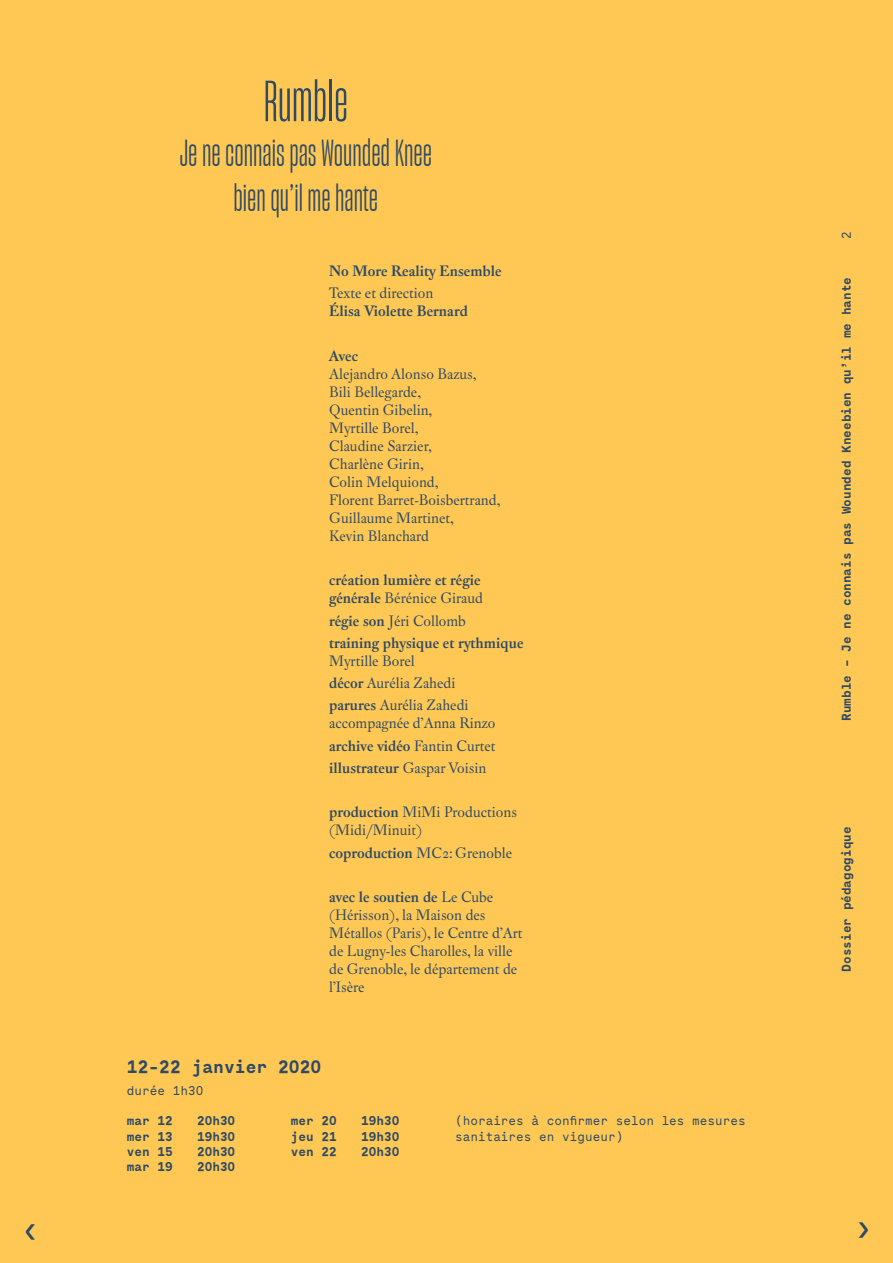
<style>
.page{position:relative;width:893px;height:1263px;background:#ffc855}
.page>*{position:absolute;margin:0;border:0;box-sizing:border-box;transform-origin:0 0}
.t1{font:57px "Sharp Grotesk Book 10";color:#2e4a66}
.t2{font:37.5px/45px "Sharp Grotesk Book 10";color:#2e4a66;text-align:center}
.t3{font:36px "La Technique";color:#2e4a66}
.t4{font:700 18px "La Technique";color:#2e4a66}
.t5{font:15px/18px "Fleischman BT Pro";color:#2e4a66}
.t6{font:700 15px/18px "Fleischman BT Pro";color:#2e4a66}
.t7{font:700 12.75px "La Technique";color:#2e4a66}
.t8{font:12.75px/15.3px "La Technique";color:#2e4a66}
.s1{font-weight:400}
.s2{font-weight:700}
</style>
<div class="page">
<h1 class="t1" style="left:263px;top:66px;width:86px">Rumble</h1>
<h2 class="t2" style="left:179px;top:130px;width:254px">Je ne connais pas Wounded Knee bien qu’il me hante</h2>
<p class="t6" style="left:329px;top:262px;width:174px">No More Reality Ensemble</p>
<p class="t5" style="left:329px;top:284px;width:106px">Texte et direction</p>
<p class="t6" style="left:329px;top:303px;width:140px">Élisa Violette Bernard</p>
<p class="t6" style="left:329px;top:347px;width:30px">Avec</p>
<p class="t5" style="left:329px;top:365px;width:173px">Alejandro Alonso Bazus,<br>Bili Bellegarde,<br>Quentin Gibelin,<br>Myrtille Borel,<br>Claudine Sarzier,<br>Charlène Girin,<br>Colin Melquiond,<br>Florent Barret-Boisbertrand,<br>Guillaume Martinet,<br>Kevin Blanchard</p>
<p class="t6" style="left:329px;top:572px;width:155px">création lumière et régie générale <span class="s1">Bérénice Giraud</span></p>
<p class="t6" style="left:329px;top:610px;width:196px;line-height:22.2px">régie son <span class="s1">Jéri Collomb<br></span>training physique et rythmique</p>
<p class="t5" style="left:329px;top:650px;width:141px;line-height:22.2px">Myrtille Borel<br><span class="s2">décor</span> Aurélia Zahedi <span class="s2">parures</span> Aurélia Zahedi</p>
<p class="t5" style="left:329px;top:712px;width:168px;line-height:22.2px;text-align:justify">accompagnée d’Anna Rinzo <span class="s2">archive vidéo</span> Fantin Curtet <span class="s2">illustrateur</span> Gaspar Voisin</p>
<p class="t5" style="left:329px;top:803px;width:189px"><span class="s2">production</span> MiMi Productions (Midi/Minuit)</p>
<p class="t6" style="left:329px;top:844px;width:184px">coproduction <span class="s1">MC2: Grenoble</span></p>
<p class="t5" style="left:329px;top:888px;width:195px"><span class="s2">avec le soutien de</span> Le Cube (Hérisson), la Maison des<br>Métallos (Paris), le Centre d’Art de Lugny-les Charolles, la ville de Grenoble, le département de l’Isère</p>
<p class="t4" style="left:127px;top:1055px;width:196px">12-22 janvier 2020</p>
<p class="t8" style="left:127px;top:1083px;width:78px">durée 1h30</p>
<p class="t7" style="left:127px;top:1113px;width:47px">mar 12</p>
<p class="t7" style="left:197px;top:1113px;width:40px">20h30</p>
<p class="t7" style="left:127px;top:1128px;width:47px">mer 13</p>
<p class="t7" style="left:197px;top:1128px;width:40px">19h30</p>
<p class="t7" style="left:127px;top:1143px;width:47px">ven 15</p>
<p class="t7" style="left:197px;top:1143px;width:40px">20h30</p>
<p class="t7" style="left:127px;top:1159px;width:47px">mar 19</p>
<p class="t7" style="left:197px;top:1159px;width:40px">20h30</p>
<p class="t7" style="left:291px;top:1113px;width:47px">mer 20</p>
<p class="t7" style="left:361px;top:1113px;width:40px">19h30</p>
<p class="t7" style="left:291px;top:1128px;width:47px">jeu 21</p>
<p class="t7" style="left:361px;top:1128px;width:40px">19h30</p>
<p class="t7" style="left:291px;top:1143px;width:47px">ven 22</p>
<p class="t7" style="left:361px;top:1143px;width:40px">20h30</p>
<p class="t8" style="left:455px;top:1113px;width:292px">(horaires à confirmer selon les mesures sanitaires en vigueur)</p>
<p class="t8" style="left:839px;top:239px;width:9px;rotate:-90deg">2</p>
<p class="t7" style="left:838px;top:721px;width:445px;rotate:-90deg">Rumble – Je ne connais pas Wounded Kneebien qu’il me hante</p>
<p class="t7" style="left:838px;top:972px;width:147px;rotate:-90deg">Dossier pédagogique</p>
<h3 class="t3" style="left:19px;top:1206px;width:23px">‹</h3>
<h3 class="t3" style="left:875px;top:1256px;width:23px;rotate:-180deg">‹</h3>
</div>
